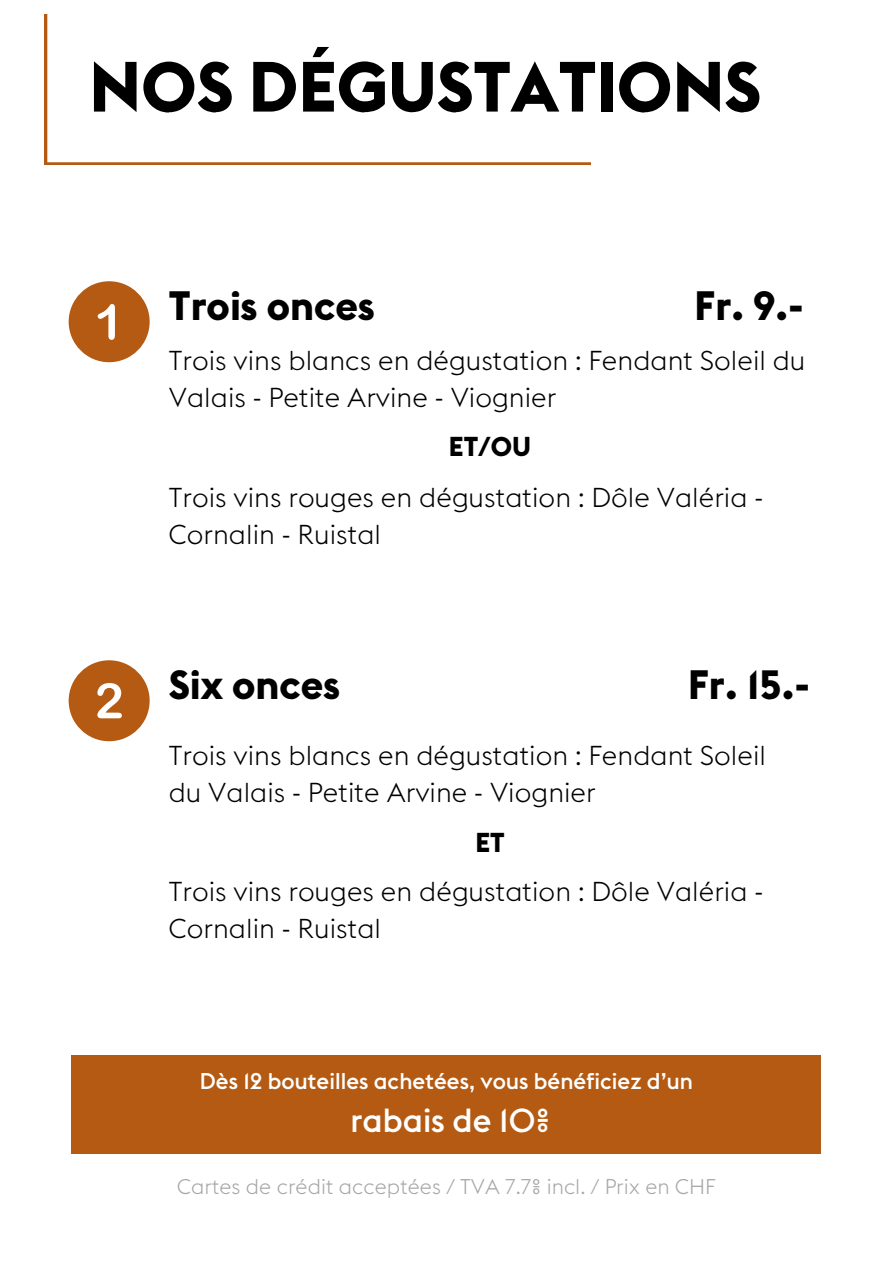
<style>
.page{position:relative;width:893px;height:1264px;background:#fff}
.page>*{position:absolute;margin:0;border:0;box-sizing:border-box;transform-origin:0 0}
.t1{font:700 69.9px "Euclid Flex";color:#000}
.t2{font:700 40.5px "Euclid Flex";color:#000}
.t3{font:500 33px "Euclid Flex";color:#fff}
.t4{font:300 27px/37px "Euclid Flex";color:#000}
.t5{font:700 27px "Euclid Flex";color:#000}
.t6{font:500 22.5px "Euclid Flex";color:#fff}
.t7{font:300 21px "Euclid Flex";color:#a6a6a6}
</style>
<div class="page">
<svg style="left:44px;top:14px;width:546px;height:151px"></svg>
<div style="left:69px;top:281px;width:81px;height:81px;background:#b45a12;border-radius:50%"></div>
<svg style="left:98px;top:304px;width:17px;height:36px"></svg>
<div style="left:69px;top:660px;width:81px;height:81px;background:#b45a12;border-radius:50%"></div>
<svg style="left:97px;top:683px;width:25px;height:35px"></svg>
<div style="left:72px;top:1054px;width:748px;height:99px;background:#b45a12"></div>
<h1 class="t1" style="left:89px;top:42px;width:673px">NOS DÉGUSTATIONS</h1>
<h2 class="t2" style="left:169px;top:279px;width:207px">Trois onces</h2>
<h2 class="t2" style="left:694px;top:279px;width:110px">Fr. 9.-</h2>
<p class="t4" style="left:169px;top:341px;width:638px">Trois vins blancs en dégustation : Fendant Soleil du<br>Valais - Petite Arvine - Viognier</p>
<p class="t5" style="left:449px;top:429px;width:84px">ET/OU</p>
<p class="t4" style="left:169px;top:479px;width:596px">Trois vins rouges en dégustation : Dôle Valéria -<br>Cornalin - Ruistal</p>
<h2 class="t2" style="left:169px;top:658px;width:173px">Six onces</h2>
<h2 class="t2" style="left:688px;top:658px;width:123px">Fr. 15.-</h2>
<p class="t4" style="left:169px;top:736px;width:598px">Trois vins blancs en dégustation : Fendant Soleil du Valais - Petite Arvine - Viognier</p>
<p class="t5" style="left:475px;top:825px;width:31px">ET</p>
<p class="t4" style="left:169px;top:873px;width:596px">Trois vins rouges en dégustation : Dôle Valéria -<br>Cornalin - Ruistal</p>
<p class="t6" style="left:200px;top:1066px;width:494px">Dès 12 bouteilles achetées, vous bénéficiez d’un</p>
<p class="t3" style="left:350px;top:1098px;width:201px">rabais de 10%</p>
<p class="t7" style="left:177px;top:1173px;width:540px">Cartes de crédit acceptées / TVA 7.7% incl. / Prix en CHF</p>
</div>
